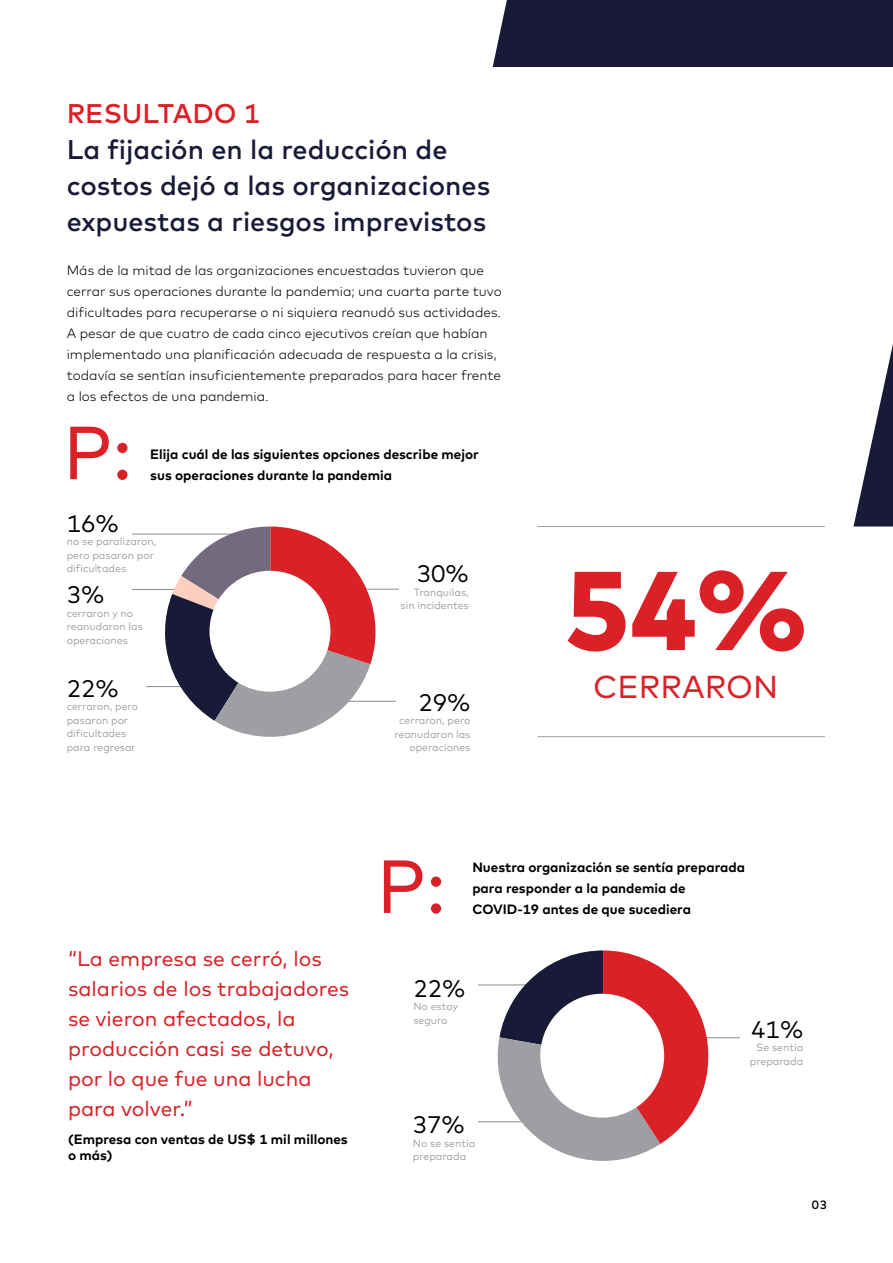
<style>
.page{position:relative;width:893px;height:1263px;background:#fff}
.page>*{position:absolute;margin:0;border:0;box-sizing:border-box;transform-origin:0 0}
.t1{font:800 111.75px "Mark Pro";color:#da2128}
.t2{font:75px "Mark";color:#da2128}
.t3{font:31.8px "Mark";color:#da2128}
.t4{font:500 27px/36px "Mark";color:#191a37}
.t5{font:500 27px "Mark";color:#da2128}
.t6{font:24px "Mark";color:#000}
.t7{font:21px/30px "Mark";color:#da2128}
.t8{font:300 13.5px/21px "Mark";color:#000}
.t9{font:700 13.5px/21px "Mark";color:#000}
.t10{font:500 12px "Mark";color:#000}
.t11{font:10.5px/13.5px "Mark";color:#9d9fa2}
</style>
<div class="page">
<svg style="left:493px;top:0;width:400px;height:526px"></svg>
<hr style="left:297px;top:701px;width:99px;height:1px;background:#8a8c8e">
<hr style="left:146px;top:686px;width:57px;height:1px;background:#8a8c8e">
<hr style="left:478px;top:985px;width:89px;height:1px;background:#8a8c8e">
<hr style="left:478px;top:1121px;width:91px;height:1px;background:#8a8c8e">
<hr style="left:689px;top:1037px;width:51px;height:1px;background:#8a8c8e">
<hr style="left:132px;top:589px;width:55px;height:1px;background:#8a8c8e">
<hr style="left:363px;top:589px;width:36px;height:1px;background:#8a8c8e">
<hr style="left:132px;top:534px;width:120px;height:1px;background:#8a8c8e">
<svg style="left:154px;top:526px;width:221px;height:211px"></svg>
<svg style="left:495px;top:950px;width:213px;height:211px"></svg>
<hr style="left:537px;top:526px;width:288px;height:1px;background:#9d9fa2">
<hr style="left:537px;top:736px;width:288px;height:1px;background:#9d9fa2">
<h3 class="t5" style="left:67px;top:97px;width:195px">RESULTADO 1</h3>
<h3 class="t4" style="left:67px;top:131px;width:425px">La fijación en la reducción de costos dejó a las organizaciones expuestas a riesgos imprevistos</h3>
<p class="t8" style="left:67px;top:260px;width:437px">Más de la mitad de las organizaciones encuestadas tuvieron que cerrar sus operaciones durante la pandemia; una cuarta parte tuvo dificultades para recuperarse o ni siquiera reanudó sus actividades.<br>A pesar de que cuatro de cada cinco ejecutivos creían que habían implementado una planificación adecuada de respuesta a la crisis, todavía se sentían insuficientemente preparados para hacer frente a los efectos de una pandemia.</p>
<h2 class="t2" style="left:63px;top:406px;width:71px">P:</h2>
<p class="t9" style="left:150px;top:443px;width:330px">Elija cuál de las siguientes opciones describe mejor sus operaciones durante la pandemia</p>
<h3 class="t6" style="left:67px;top:509px;width:54px">16%</h3>
<p class="t11" style="left:67px;top:535px;width:91px">no se paralizaron, pero pasaron por dificultades</p>
<h3 class="t6" style="left:67px;top:580px;width:39px">3%</h3>
<p class="t11" style="left:67px;top:606px;width:78px">cerraron y no reanudaron las operaciones</p>
<h3 class="t6" style="left:67px;top:674px;width:54px">22%</h3>
<p class="t11" style="left:67px;top:700px;width:73px">cerraron, pero pasaron por dificultades para regresar</p>
<h3 class="t6" style="left:417px;top:559px;width:54px">30%</h3>
<p class="t11" style="left:401px;top:585px;width:70px;text-align:right">Tranquilas, sin incidentes</p>
<h3 class="t6" style="left:418px;top:687px;width:54px">29%</h3>
<p class="t11" style="left:394px;top:713px;width:78px;text-align:right">cerraron, pero reanudaron las operaciones</p>
<h1 class="t1" style="left:564px;top:525px;width:244px">54%</h1>
<h3 class="t3" style="left:593px;top:667px;width:186px">CERRARON</h3>
<h3 class="t7" style="left:68px;top:943px;width:283px">“La empresa se cerró, los salarios de los trabajadores se vieron afectados, la producción casi se detuvo, por lo que fue una lucha para volver.”</h3>
<p class="t9" style="left:68px;top:1130px;width:281px;line-height:16.2px">(Empresa con ventas de US$ 1 mil millones o más)</p>
<h2 class="t2" style="left:376px;top:840px;width:71px">P:</h2>
<p class="t9" style="left:472px;top:856px;width:274px">Nuestra organización se sentía preparada para responder a la pandemia de<br>COVID-19 antes de que sucediera</p>
<h3 class="t6" style="left:413px;top:974px;width:54px">22%</h3>
<p class="t11" style="left:413px;top:1000px;width:46px">No estoy seguro</p>
<h3 class="t6" style="left:413px;top:1110px;width:54px">37%</h3>
<p class="t11" style="left:413px;top:1136px;width:64px">No se sentía preparada</p>
<h3 class="t6" style="left:751px;top:1015px;width:54px">41%</h3>
<p class="t11" style="left:750px;top:1041px;width:55px;text-align:right">Se sentía preparada</p>
<p class="t10" style="left:812px;top:1197px;width:16px">03</p>
</div>
